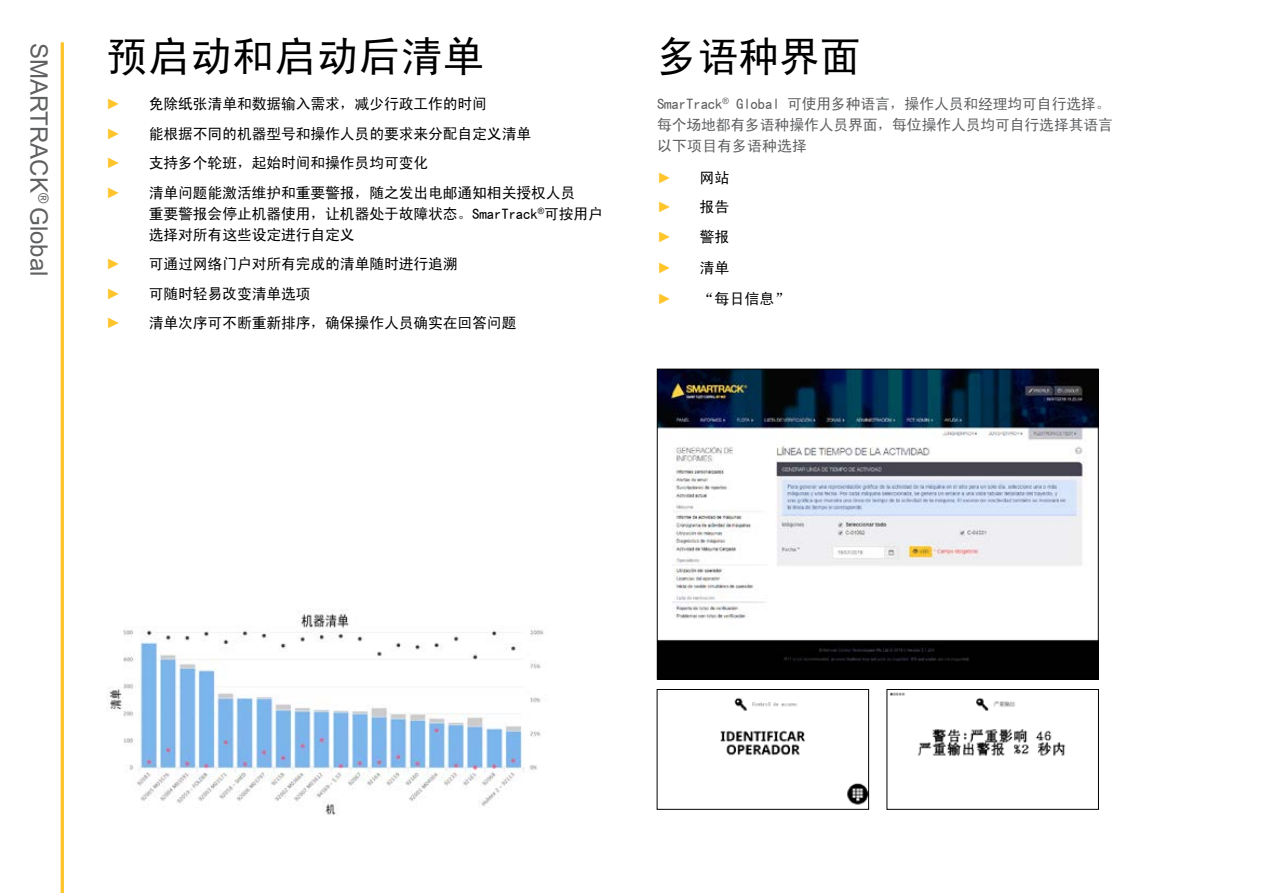
<style>
.page{position:relative;width:1263px;height:893px;background:#fff}
.page>*{position:absolute;margin:0;border:0;box-sizing:border-box;transform-origin:0 0}
.t1{font:42px "Sim Hei";color:#000}
.t2{font:24px "Arial";color:#5f6062}
.t3{font:15px/21px "Sim Hei";letter-spacing:-.01em;color:#000}
.t4{font:15px/21px "Sim Hei";letter-spacing:-.01em;color:#5f6062}
.t5{font:15px "Arial";color:#ffc52b}
</style>
<div class="page">
<hr style="left:61px;top:43px;width:3px;height:850px;background:#ffc52b">
<img style="left:106px;top:608px;width:438px;height:207px">
<img style="left:720px;top:697px;width:147px;height:108px">
<div style="left:657px;top:689px;width:212px;height:120px;border:1px solid #000"></div>
<img style="left:890px;top:692px;width:176px;height:64px">
<div style="left:887px;top:689px;width:211px;height:120px;border:1px solid #000"></div>
<img style="left:659px;top:371px;width:437px;height:306px">
<div style="left:657px;top:369px;width:441px;height:310px;border:1px solid #000"></div>
<h2 class="t2" style="left:55px;top:43px;width:235px;rotate:90deg">SMARTRACK<sup>®</sup> Global</h2>
<h1 class="t1" style="left:106px;top:35px;width:379px">预启动和启动后清单</h1>
<p class="t5" style="left:106px;top:94px;width:16px">►</p>
<p class="t3" style="left:149px;top:93px;width:340px">免除纸张清单和数据输入需求，减少行政工作的时间</p>
<p class="t5" style="left:106px;top:123px;width:16px">►</p>
<p class="t3" style="left:149px;top:123px;width:384px">能根据不同的机器型号和操作人员的要求来分配自定义清单</p>
<p class="t5" style="left:106px;top:153px;width:16px">►</p>
<p class="t3" style="left:149px;top:152px;width:281px">支持多个轮班，起始时间和操作员均可变化</p>
<p class="t5" style="left:106px;top:182px;width:16px">►</p>
<p class="t3" style="left:149px;top:182px;width:456px">清单问题能激活维护和重要警报，随之发出电邮通知相关授权人员<br>重要警报会停止机器使用，让机器处于故障状态。SmarTrack<sup>®</sup>可按用户选择对所有这些设定进行自定义</p>
<p class="t5" style="left:106px;top:254px;width:16px">►</p>
<p class="t3" style="left:149px;top:253px;width:310px">可通过网络门户对所有完成的清单随时进行追溯</p>
<p class="t5" style="left:106px;top:283px;width:16px">►</p>
<p class="t3" style="left:149px;top:283px;width:163px">可随时轻易改变清单选项</p>
<p class="t5" style="left:106px;top:313px;width:16px">►</p>
<p class="t3" style="left:149px;top:312px;width:369px">清单次序可不断重新排序，确保操作人员确实在回答问题</p>
<h1 class="t1" style="left:657px;top:35px;width:205px">多语种界面</h1>
<p class="t4" style="left:657px;top:93px;width:457px">SmarTrack<sup>®</sup> Global 可使用多种语言，操作人员和经理均可自行选择。每个场地都有多语种操作人员界面，每位操作人员均可自行选择其语言以下项目有多语种选择</p>
<p class="t5" style="left:657px;top:167px;width:16px">►</p>
<p class="t3" style="left:699px;top:167px;width:31px">网站</p>
<p class="t5" style="left:657px;top:197px;width:16px">►</p>
<p class="t3" style="left:699px;top:197px;width:31px">报告</p>
<p class="t5" style="left:657px;top:226px;width:16px">►</p>
<p class="t3" style="left:699px;top:226px;width:31px">警报</p>
<p class="t5" style="left:657px;top:257px;width:16px">►</p>
<p class="t3" style="left:699px;top:257px;width:31px">清单</p>
<p class="t5" style="left:657px;top:288px;width:16px">►</p>
<p class="t3" style="left:699px;top:288px;width:91px">“每日信息”</p>
</div>
